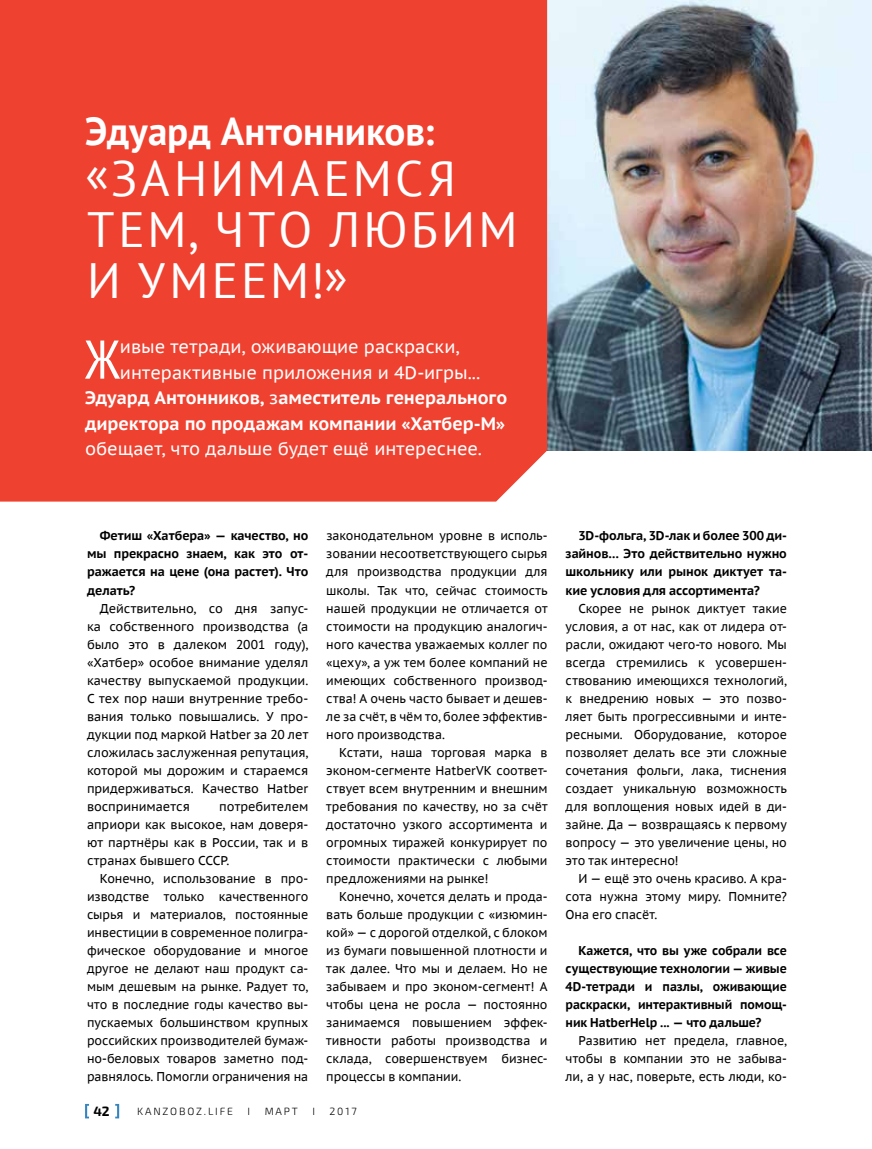
<style>
.page{position:relative;width:872px;height:1149px;background:#fff}
.page>*{position:absolute;margin:0;border:0;box-sizing:border-box;transform-origin:0 0}
.t1{font:condensed 54.45px "PT Sans";color:#fff}
.t2{font:49.5px/51px "PT Sans";letter-spacing:.065em;color:#fff}
.t3{font:700 39px "PT Sans";letter-spacing:.005em;color:#fff}
.t4{font:18px "PT Sans Caption";letter-spacing:-.005em;color:#fff}
.t5{font:700 18px "PT Sans Caption";letter-spacing:-.005em;color:#fff}
.t6{font:700 13.5px "Exo 2";color:#000}
.t7{font:12.75px/18px "PT Sans Caption";letter-spacing:-.005em;color:#000;text-align:justify;scale:.95 1}
.t8{font:12.75px/18px "PT Sans Caption";letter-spacing:-.005em;color:#000;text-align:justify}
.t9{font:700 12.75px/18px "PT Sans Caption";letter-spacing:-.01em;color:#000;text-align:justify}
.t10{font:700 12.75px/18px "PT Sans Caption";letter-spacing:-.01em;color:#000;text-align:justify;scale:.95 1}
.t11{font:300 10.5px "Exo 2";letter-spacing:.175em;color:#000}
.s1{font-weight:400}
</style>
<div class="page">
<svg style="left:85px;top:1103px;width:4px;height:14px"></svg>
<svg style="left:115px;top:1103px;width:4px;height:14px"></svg>
<img style="left:547px;top:0;width:325px;height:450px">
<div style="left:0;top:0;width:547px;height:501px;background:#ef4130"></div>
<h3 class="t3" style="left:85px;top:105px;width:351px">Эдуард Антонников:</h3>
<h2 class="t2" style="left:85px;top:152px;width:434px">«ЗАНИМАЕМСЯ<br>ТЕМ, ЧТО ЛЮБИМ<br>И УМЕЕМ!»</h2>
<h1 class="t1" style="left:85px;top:324px;width:36px">Ж</h1>
<h3 class="t4" style="left:120px;top:335px;width:341px">ивые тетради, оживающие раскраски,</h3>
<h3 class="t4" style="left:120px;top:360px;width:362px">интерактивные приложения и 4D-игры...</h3>
<h3 class="t5" style="left:85px;top:386px;width:424px">Эдуард Антонников, <span class="s1">з</span>аместитель генерального</h3>
<h3 class="t5" style="left:85px;top:411px;width:422px">директора по продажам компании «Хатбер-М»</h3>
<h3 class="t4" style="left:85px;top:437px;width:398px">обещает, что дальше будет ещё интереснее.</h3>
<p class="t9" style="left:87px;top:526px;width:223px;text-indent:13px">Фетиш «Хатбера» — качество, но мы прекрасно знаем, как это от&shy;ражается на цене (она растет). Что делать?</p>
<p class="t8" style="left:87px;top:598px;width:223px;text-indent:13px">Действительно, со дня запус&shy;ка собственного производства (а было это в далеком 2001 году), «Хатбер» особое внимание уделял качеству выпускаемой продукции.<br>С тех пор наши внутренние требо&shy;вания только повышались. У про&shy;дукции под маркой Hatber за 20 лет сложилась заслуженная репутация, которой мы дорожим и стараемся придерживаться. Качество Hatber воспринимается</p>
<p class="t8" style="left:87px;top:796px;width:223px;text-indent:132px">потребителем априори как высокое, нам доверя&shy;ют партнёры как в России, так и в странах бывшего СССР.</p>
<p class="t7" style="left:87px;top:868px;width:234px;text-indent:13px">Конечно, использование в про&shy;изводстве только качественного сырья и материалов, постоянные инвестиции в современное полигра&shy;фическое оборудование и многое другое не делают наш продукт са&shy;мым дешевым на рынке. Радует то, что в последние годы качество вы&shy;пускаемых большинством крупных российских производителей бумаж&shy;но-беловых товаров заметно под&shy;равнялось. Помогли ограничения на</p>
<p class="t7" style="left:326px;top:526px;width:234px">законодательном уровне в исполь&shy;зовании несоответствующего сырья для производства продукции для школы. Так что, сейчас стоимость нашей продукции не отличается от стоимости на продукцию аналогич&shy;ного качества уважаемых коллег по «цеху», а уж тем более компаний не имеющих собственного производ&shy;ства! А очень часто бывает и дешев&shy;ле за счёт, в чём то, более эффектив&shy;ного производства.</p>
<p class="t7" style="left:326px;top:742px;width:234px;text-indent:13px">Кстати, наша торговая марка в эконом-сегменте HatberVK соответ&shy;ствует всем внутренним и внешним требования по качеству, но за счёт достаточно узкого ассортимента и огромных тиражей конкурирует по стоимости практически с любыми предложениями на рынке!</p>
<p class="t7" style="left:326px;top:886px;width:234px;text-indent:13px">Конечно, хочется делать и прода&shy;вать больше продукции с «изюмин&shy;кой» — с дорогой отделкой, с блоком из бумаги повышенной плотности и так далее. Что мы и делаем. Но не забываем и про эконом-сегмент! А чтобы цена не росла — постоянно занимаемся повышением эффек&shy;тивности работы производства и склада, совершенствуем бизнес&shy;процессы в компании.</p>
<p class="t6" style="left:93px;top:1102px;width:18px">42</p>
<p class="t11" style="left:137px;top:1105px;width:97px">KANZOBOZ.LIFE</p>
<p class="t11" style="left:247px;top:1105px;width:2px">I</p>
<p class="t11" style="left:265px;top:1105px;width:35px">МАРТ</p>
<p class="t11" style="left:312px;top:1105px;width:2px">I</p>
<p class="t11" style="left:329px;top:1105px;width:29px">2017</p>
<p class="t9" style="left:565px;top:526px;width:223px;text-indent:13px">3D-фольга, 3D-лак и более 300 ди&shy;зайнов… Это действительно нужно школьнику или рынок диктует та&shy;кие условия для ассортимента?</p>
<p class="t7" style="left:565px;top:598px;width:234px;text-indent:13px">Скорее не рынок диктует такие условия, а от нас, как от лидера от&shy;расли, ожидают чего-то нового. Мы всегда стремились к усовершен&shy;ствованию имеющихся технологий, к внедрению новых — это позво&shy;ляет быть прогрессивными и инте&shy;ресными. Оборудование, которое позволяет делать все эти сложные сочетания фольги, лака, тиснения создает уникальную возможность для воплощения новых идей в ди&shy;зайне. Да — возвращаясь к первому вопросу — это увеличение цены, но это так интересно!</p>
<p class="t7" style="left:565px;top:868px;width:234px;text-indent:13px">И — ещё это очень красиво. А кра&shy;сота нужна этому миру. Помните?<br>Она его спасёт.</p>
<p class="t10" style="left:565px;top:940px;width:234px;text-indent:13px">Кажется, что вы уже собрали все существующие технологии — живые 4D-тетради и пазлы, оживающие раскраски, интерактивный помощ&shy;ник HatberHelp ... — что дальше?</p>
<p class="t7" style="left:565px;top:1030px;width:234px;text-indent:13px">Развитию нет предела, главное, чтобы в компании это не забыва&shy;ли, а у нас, поверьте, есть люди, ко-</p>
</div>
